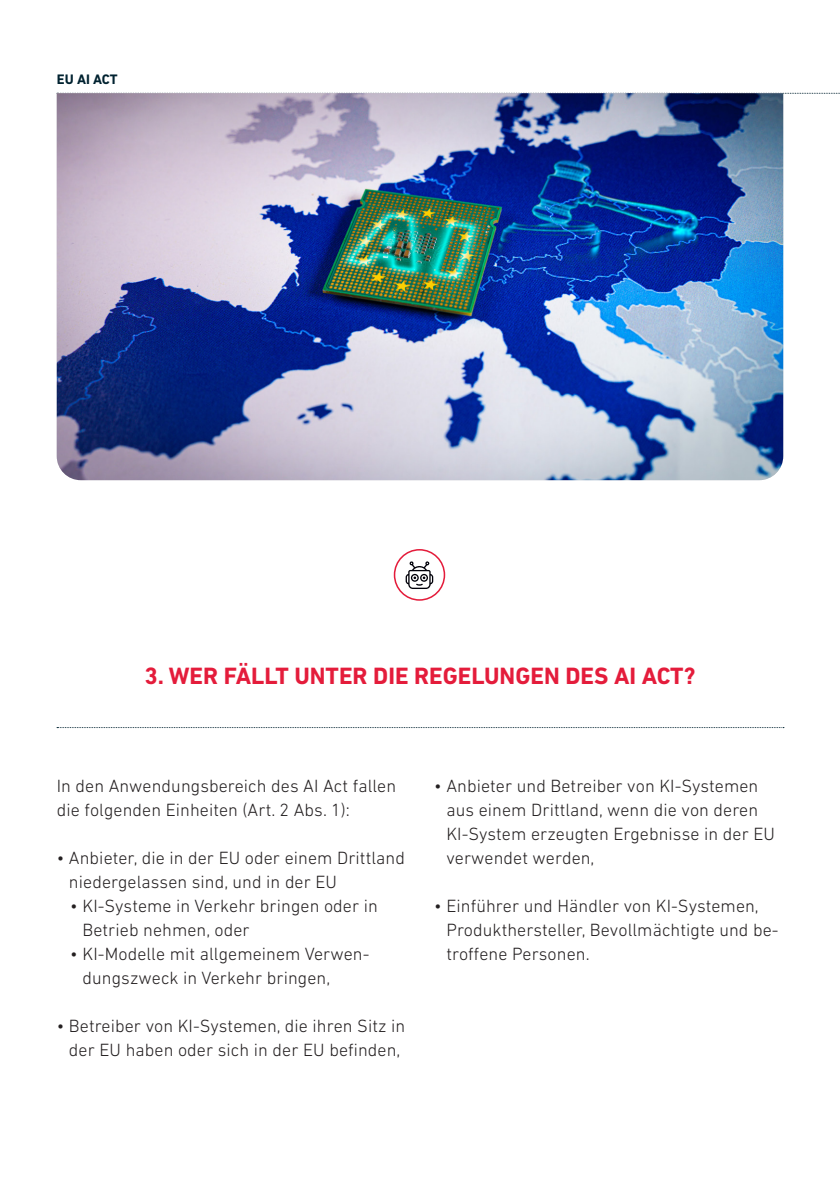
<style>
.page{position:relative;width:840px;height:1191px;background:#fff}
.page>*{position:absolute;margin:0;border:0;box-sizing:border-box;transform-origin:0 0}
.t1{font:700 24px "DIN Next LT Pro";color:#e41c3b}
.t2{font:300 18px/24px "DIN Next LT Pro";letter-spacing:.005em;color:#231f20}
.t3{font:700 14px "DIN Next LT Pro";letter-spacing:-.005em;color:#002230}
</style>
<div class="page">
<svg style="left:782px;top:93px;width:58px;height:1px"></svg>
<svg style="left:405px;top:561px;width:28px;height:28px"></svg>
<div style="left:393px;top:549px;width:52px;height:52px;border:2px solid #e41c3b;border-radius:50%"></div>
<svg style="left:57px;top:727px;width:726px;height:1px"></svg>
<img style="left:57px;top:93px;width:725px;height:387px">
<p class="t3" style="left:57px;top:71px;width:62px">EU AI ACT</p>
<h1 class="t1" style="left:144px;top:662px;width:552px">3. WER FÄLLT UNTER DIE REGELUNGEN DES AI ACT?</h1>
<p class="t2" style="left:57px;top:774px;width:341px">In den Anwendungsbereich des AI Act fallen die folgenden Einheiten (Art. 2 Abs. 1):</p>
<p class="t2" style="left:69px;top:846px;width:337px;text-indent:-12px">• Anbieter, die in der EU oder einem Drittland niedergelassen sind, und in der EU</p>
<p class="t2" style="left:82px;top:894px;width:297px;text-indent:-12px">• KI-Systeme in Verkehr bringen oder in<br>Betrieb nehmen, oder</p>
<p class="t2" style="left:82px;top:942px;width:288px;text-indent:-12px">• KI-Modelle mit allgemeinem Verwen&shy;dungszweck in Verkehr bringen,</p>
<p class="t2" style="left:57px;top:1014px;width:350px;text-align:center">• Betreiber von KI-Systemen, die ihren Sitz in der EU haben oder sich in der EU befinden,</p>
<p class="t2" style="left:446px;top:774px;width:330px;text-indent:-12px">• Anbieter und Betreiber von KI-Systemen aus einem Drittland, wenn die von deren KI-System erzeugten Ergebnisse in der EU verwendet werden,</p>
<p class="t2" style="left:446px;top:894px;width:333px;text-indent:-12px">• Einführer und Händler von KI-Systemen,<br>Produkthersteller, Bevollmächtigte und be&shy;troffene Personen.</p>
</div>
